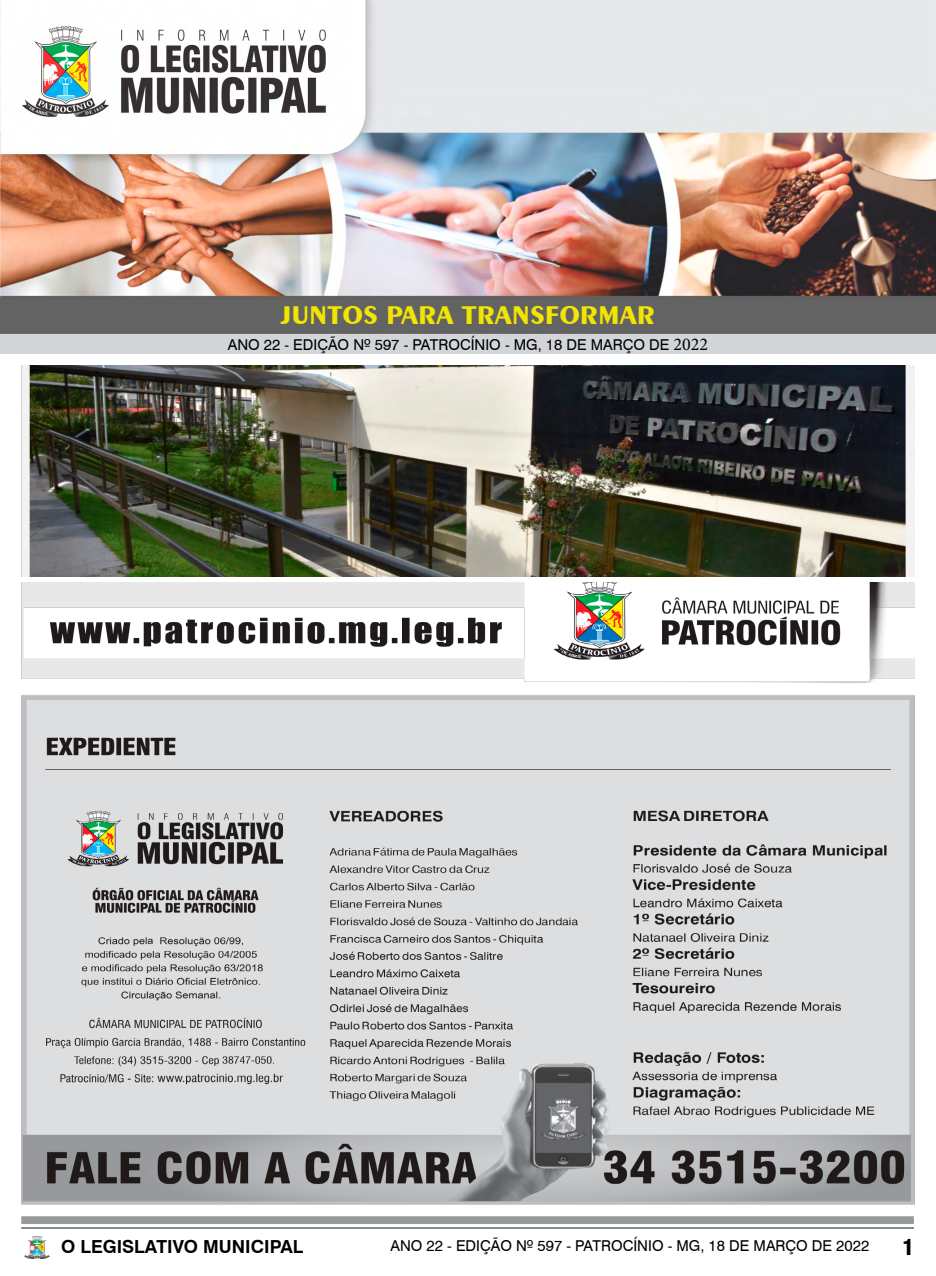
<style>
.page{position:relative;width:936px;height:1276px;background:#fff}
.page>*{position:absolute;margin:0;border:0;box-sizing:border-box;transform-origin:0 0}
.t1{font:700 27px "Exotic 350 BT";color:#f2e600}
.t2{font:900 condensed 21px "Swiss 721 BT";color:#000}
.t3{font:700 18px "Swiss 721 BT";color:#000}
.t4{font:15px "Swiss 721 BT";color:#000}
.s1{font-family:"Minion Pro";font-size:18px}
</style>
<div class="page">
<img style="left:25px;top:1236px;width:24px;height:22px">
<img style="left:0;top:0;width:935px;height:353px">
<div style="left:1px;top:300px;width:934px;height:33px;background:#636364"></div>
<div style="left:0;top:299px;width:935px;height:35px;border:2px solid #656364"></div>
<img style="left:21px;top:583px;width:893px;height:622px">
<img style="left:21px;top:366px;width:893px;height:210px">
<h1 class="t1" style="left:281px;top:298px;width:375px">JUNTOS PARA TRANSFORMAR</h1>
<p class="t4" style="left:228px;top:335px;width:482px">ANO 22 - EDIÇÃO Nº 597 - PATROCÍNIO - MG, 18 DE MARÇO DE <span class="s1">2022</span></p>
<p class="t3" style="left:61px;top:1234px;width:244px">O LEGISLATIVO MUNICIPAL</p>
<p class="t4" style="left:390px;top:1235px;width:480px">ANO 22 - EDIÇÃO Nº 597 - PATROCÍNIO - MG, 18 DE MARÇO DE 2022</p>
<h2 class="t2" style="left:902px;top:1235px;width:13px">1</h2>
</div>
